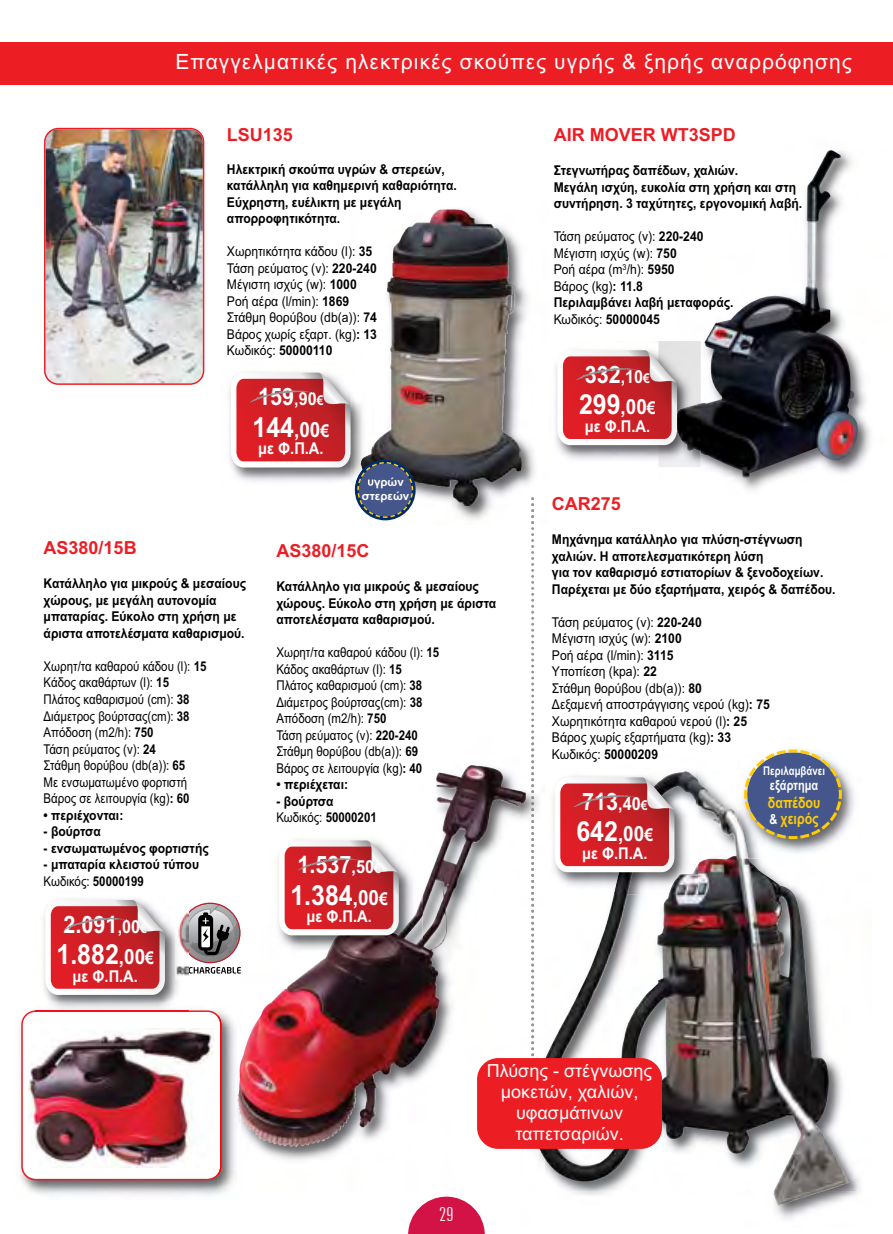
<style>
.page{position:relative;width:893px;height:1234px;background:#fff}
.page>*{position:absolute;margin:0;border:0;box-sizing:border-box;transform-origin:0 0}
.t1{font:700 27.75px "Arial";color:#fff;scale:.9 1}
.t2{font:700 24px "Arial";color:#fff;scale:.9 1}
.t3{font:21px "Arial";letter-spacing:.05em;color:#fff}
.t4{font:500 21px "CF Eteocles Contrafos";color:#fff;scale:1.2 1}
.t5{font:18px/21px "Arial";color:#fff;text-align:center}
.t6{font:700 18px "Arial";color:#ed1d24}
.t7{font:700 16.35px "Arial";color:#fff;scale:.9 1}
.t8{font:700 15.45px/15.5px "Arial";color:#ffcb05;scale:.8 1}
.t9{font:700 13.8px "Arial";color:#fff;scale:.8 1}
.t10{font:700 13.5px/16.5px "Arial";color:#000;scale:.9 1}
.t11{font:13.5px/16.5px "Arial";color:#000;scale:.9 1}
.t12{font:13.5px/16.5px "Arial";color:#000;scale:.85 1}
.t13{font:700 12px "Arial";color:#fff;scale:.8 1}
.t14{font:11.55px/14px "Arial Bold MT OTF";color:#fff;text-align:center}
.s1{font-weight:700}
.s2{font-size:18px}
.s3{font-size:13.5px}
.s4{font-size:21px}
.s5{font-size:17.7px}
.s6{font-weight:400}
.s7{font-size:13.8px;color:#fff}
</style>
<div class="page">
<div style="left:0;top:43px;width:893px;height:42px;background:#ed1d24"></div>
<svg style="left:408px;top:1196px;width:77px;height:37px"></svg>
<img style="left:44px;top:128px;width:160px;height:257px">
<img style="left:20px;top:1026px;width:206px;height:170px">
<img style="left:21px;top:1010px;width:197px;height:170px">
<img style="left:218px;top:765px;width:303px;height:395px">
<img style="left:218px;top:1003px;width:23px;height:187px">
<img style="left:218px;top:1014px;width:4px;height:161px">
<svg style="left:531px;top:527px;width:3px;height:225px"></svg>
<img style="left:473px;top:786px;width:48px;height:56px">
<svg style="left:189px;top:902px;width:52px;height:71px"></svg>
<div style="left:180px;top:902px;width:60px;height:61px;border:1px solid #be1e2d;border-radius:50%"></div>
<img style="left:521px;top:773px;width:339px;height:446px">
<img style="left:531px;top:754px;width:3px;height:303px">
<svg style="left:521px;top:790px;width:4px;height:13px"></svg>
<img style="left:698px;top:776px;width:37px;height:37px">
<img style="left:737px;top:771px;width:123px;height:87px">
<img style="left:737px;top:816px;width:11px;height:42px">
<svg style="left:743px;top:749px;width:100px;height:91px;background:#777f95"></svg>
<div style="left:477px;top:1057px;width:185px;height:91px;background:#ed1d24;border-radius:21px"></div>
<img style="left:733px;top:360px;width:138px;height:130px">
<img style="left:701px;top:150px;width:157px;height:328px">
<img style="left:354px;top:209px;width:181px;height:312px">
<img style="left:531px;top:497px;width:3px;height:27px">
<img style="left:470px;top:215px;width:46px;height:96px">
<svg style="left:355px;top:459px;width:61px;height:61px"></svg>
<img style="left:229px;top:363px;width:145px;height:126px">
<img style="left:361px;top:444px;width:13px;height:17px">
<img style="left:355px;top:461px;width:2px;height:28px">
<svg style="left:357px;top:461px;width:57px;height:57px;background:#526184"></svg>
<svg style="left:231px;top:372px;width:120px;height:95px"></svg>
<img style="left:555px;top:341px;width:146px;height:126px">
<img style="left:676px;top:403px;width:25px;height:49px">
<svg style="left:557px;top:350px;width:120px;height:95px"></svg>
<img style="left:36px;top:914px;width:153px;height:102px">
<img style="left:36px;top:1010px;width:153px;height:1px">
<img style="left:175px;top:911px;width:14px;height:68px">
<svg style="left:45px;top:899px;width:120px;height:95px"></svg>
<img style="left:269px;top:831px;width:153px;height:126px">
<img style="left:326px;top:896px;width:96px;height:61px">
<svg style="left:279px;top:840px;width:120px;height:95px"></svg>
<img style="left:545px;top:771px;width:153px;height:123px">
<img style="left:669px;top:864px;width:29px;height:30px">
<img style="left:614px;top:775px;width:55px;height:118px">
<svg style="left:555px;top:777px;width:119px;height:95px;background:#cf4f54"></svg>
<h3 class="t3" style="left:175px;top:50px;width:678px">Επαγγελµατικές ηλεκτρικές σκούπες υγρής &amp; ξηρής αναρρόφησης</h3>
<h3 class="t6" style="left:227px;top:124px;width:68px">LSU135</h3>
<p class="t10" style="left:227px;top:161px;width:257px">Ηλεκτρική σκούπα υγρών &amp; στερεών, κατάλληλη για καθηµερινή καθαριότητα.<br>Εύχρηστη, ευέλικτη µε µεγάλη απορροφητικότητα.</p>
<p class="t11" style="left:227px;top:243px;width:168px">Χωρητικότητα κάδου (l): <span class="s1">35<br></span>Τάση ρεύµατος (v): <span class="s1">220-240<br></span>Μέγιστη ισχύς (w): <span class="s1">1000<br></span>Ροή αέρα (l/min): <span class="s1">1869<br></span>Στάθµη θορύβου (db(a)): <span class="s1">74<br></span>Βάρος χωρίς εξαρτ. (kg)<span class="s1">: 13<br></span>Κωδικός: <span class="s1">50000110</span></p>
<h2 class="t2" style="left:258px;top:383px;width:74px">159<span class="s2">,90</span><span class="s3">€</span></h2>
<h1 class="t1" style="left:253px;top:411px;width:87px">144<span class="s4">,00</span><span class="s5">€</span></h1>
<p class="t7" style="left:258px;top:439px;width:74px">µε Φ.Π.Α.</p>
<p class="t14" style="left:362px;top:474px;width:49px">υγρών στερεών</p>
<h3 class="t6" style="left:44px;top:537px;width:95px">AS380/15B</h3>
<p class="t10" style="left:44px;top:575px;width:226px">Κατάλληλο για µικρούς &amp; µεσαίους χώρους, µε µεγάλη αυτονοµία µπαταρίας. Εύκολο στη χρήση µε άριστα αποτελέσµατα καθαρισµού.</p>
<p class="t12" style="left:44px;top:658px;width:193px">Χωρητ/τα καθαρού κάδου (l): <span class="s1">15<br></span>Κάδος ακαθάρτων (l): <span class="s1">15<br></span>Πλάτος καθαρισµού (cm): <span class="s1">38 </span>∆ιάµετρος βούρτσας(cm): <span class="s1">38<br></span>Απόδοση (m2/h): <span class="s1">750<br></span>Τάση ρεύµατος (v): <span class="s1">24<br></span>Στάθµη θορύβου (db(a)): <span class="s1">65<br></span>Με ενσωµατωµένο φορτιστή<br>Βάρος σε λειτουργία (kg)<span class="s1">: 60</span></p>
<p class="t10" style="left:44px;top:806px;width:90px">• περιέχονται:</p>
<p class="t10" style="left:44px;top:823px;width:65px">- βούρτσα</p>
<p class="t10" style="left:44px;top:839px;width:185px">- ενσωµατωµένος φορτιστής</p>
<p class="t10" style="left:44px;top:856px;width:174px">- µπαταρία κλειστού τύπου<br><span class="s6">Κωδικός:</span> 50000199</p>
<h2 class="t2" style="left:64px;top:910px;width:94px">2.091<span class="s2">,00</span><span class="s3">€</span></h2>
<h1 class="t1" style="left:57px;top:938px;width:110px">1.882<span class="s4">,00</span><span class="s5">€</span></h1>
<p class="t7" style="left:73px;top:966px;width:74px">µε Φ.Π.Α.</p>
<h3 class="t6" style="left:276px;top:540px;width:95px">AS380/15C</h3>
<p class="t10" style="left:276px;top:578px;width:246px">Κατάλληλο για µικρούς &amp; µεσαίους χώρους. Εύκολο στη χρήση µε άριστα αποτελέσµατα καθαρισµού.</p>
<p class="t12" style="left:276px;top:644px;width:193px">Χωρητ/τα καθαρού κάδου (l): <span class="s1">15<br></span>Κάδος ακαθάρτων (l): <span class="s1">15<br></span>Πλάτος καθαρισµού (cm): <span class="s1">38 </span>∆ιάµετρος βούρτσας(cm): <span class="s1">38<br></span>Απόδοση (m2/h): <span class="s1">750<br></span>Τάση ρεύµατος (v): <span class="s1">220-240<br></span>Στάθµη θορύβου (db(a)): <span class="s1">69<br></span>Βάρος σε λειτουργία (kg)<span class="s1">: 40</span></p>
<p class="t10" style="left:276px;top:776px;width:81px">• περιέχεται:</p>
<p class="t10" style="left:276px;top:792px;width:113px">- βούρτσα<br><span class="s6">Κωδικός:</span> 50000201</p>
<h2 class="t2" style="left:297px;top:850px;width:94px">1.537<span class="s2">,50</span><span class="s3">€</span></h2>
<h1 class="t1" style="left:290px;top:878px;width:110px">1.384<span class="s4">,00</span><span class="s5">€</span></h1>
<p class="t7" style="left:306px;top:906px;width:74px">µε Φ.Π.Α.</p>
<h3 class="t6" style="left:554px;top:124px;width:184px">AIR MOVER WT3SPD</h3>
<p class="t10" style="left:554px;top:162px;width:278px">Στεγνωτήρας δαπέδων, χαλιών.<br>Μεγάλη ισχύη, ευκολία στη χρήση και στη συντήρηση. 3 ταχύτητες, εργονοµική λαβή.</p>
<p class="t11" style="left:554px;top:228px;width:201px">Τάση ρεύµατος (v): <span class="s1">220-240<br></span>Μέγιστη ισχύς (w): <span class="s1">750<br></span>Ροή αέρα (m<sup>3</sup>/h): <span class="s1">5950<br></span>Βάρος (kg)<span class="s1">: 11.8<br>Περιλαµβάνει λαβή µεταφοράς.<br></span>Κωδικός: <span class="s1">50000045</span></p>
<h2 class="t2" style="left:585px;top:360px;width:74px">332<span class="s2">,10</span><span class="s3">€</span></h2>
<h1 class="t1" style="left:579px;top:388px;width:87px">299<span class="s4">,00</span><span class="s5">€</span></h1>
<p class="t7" style="left:585px;top:416px;width:74px">µε Φ.Π.Α.</p>
<h3 class="t6" style="left:552px;top:493px;width:71px">CAR275</h3>
<p class="t10" style="left:552px;top:531px;width:317px">Μηχάνηµα κατάλληλο για πλύση-στέγνωση χαλιών. Η αποτελεσµατικότερη λύση<br>για τον καθαρισµό εστιατορίων &amp; ξενοδοχείων.<br>Παρέχεται µε δύο εξαρτήµατα, χειρός &amp; δαπέδου.</p>
<p class="t11" style="left:552px;top:613px;width:244px">Τάση ρεύµατος (v): <span class="s1">220-240<br></span>Μέγιστη ισχύς (w): <span class="s1">2100<br></span>Ροή αέρα (l/min): <span class="s1">3115<br></span>Υποπίεση (kpa): <span class="s1">22<br></span>Στάθµη θορύβου (db(a)): <span class="s1">80<br></span>∆εξαµενή αποστράγγισης νερού (kg)<span class="s1">: 75<br></span>Χωρητικότητα καθαρού νερού (l)<span class="s1">: 25<br></span>Βάρος χωρίς εξαρτήµατα (kg)<span class="s1">: 33<br></span>Κωδικός: <span class="s1">50000209</span></p>
<h2 class="t2" style="left:582px;top:787px;width:74px">713<span class="s2">,40</span><span class="s3">€</span></h2>
<h1 class="t1" style="left:576px;top:815px;width:87px">642<span class="s4">,00</span><span class="s5">€</span></h1>
<p class="t7" style="left:582px;top:843px;width:74px">µε Φ.Π.Α.</p>
<p class="t13" style="left:763px;top:763px;width:79px">Περιλαµβάνει</p>
<p class="t9" style="left:770px;top:777px;width:62px">εξάρτηµα</p>
<p class="t8" style="left:768px;top:795px;width:67px">δαπέδου <span class="s7">&amp;</span> χειρός</p>
<h3 class="t4" style="left:439px;top:1203px;width:14px">29</h3>
<h3 class="t5" style="left:487px;top:1060px;width:167px">Πλύσης - στέγνωσης µοκετών, χαλιών, υφασµάτινων ταπετσαριών.</h3>
</div>
